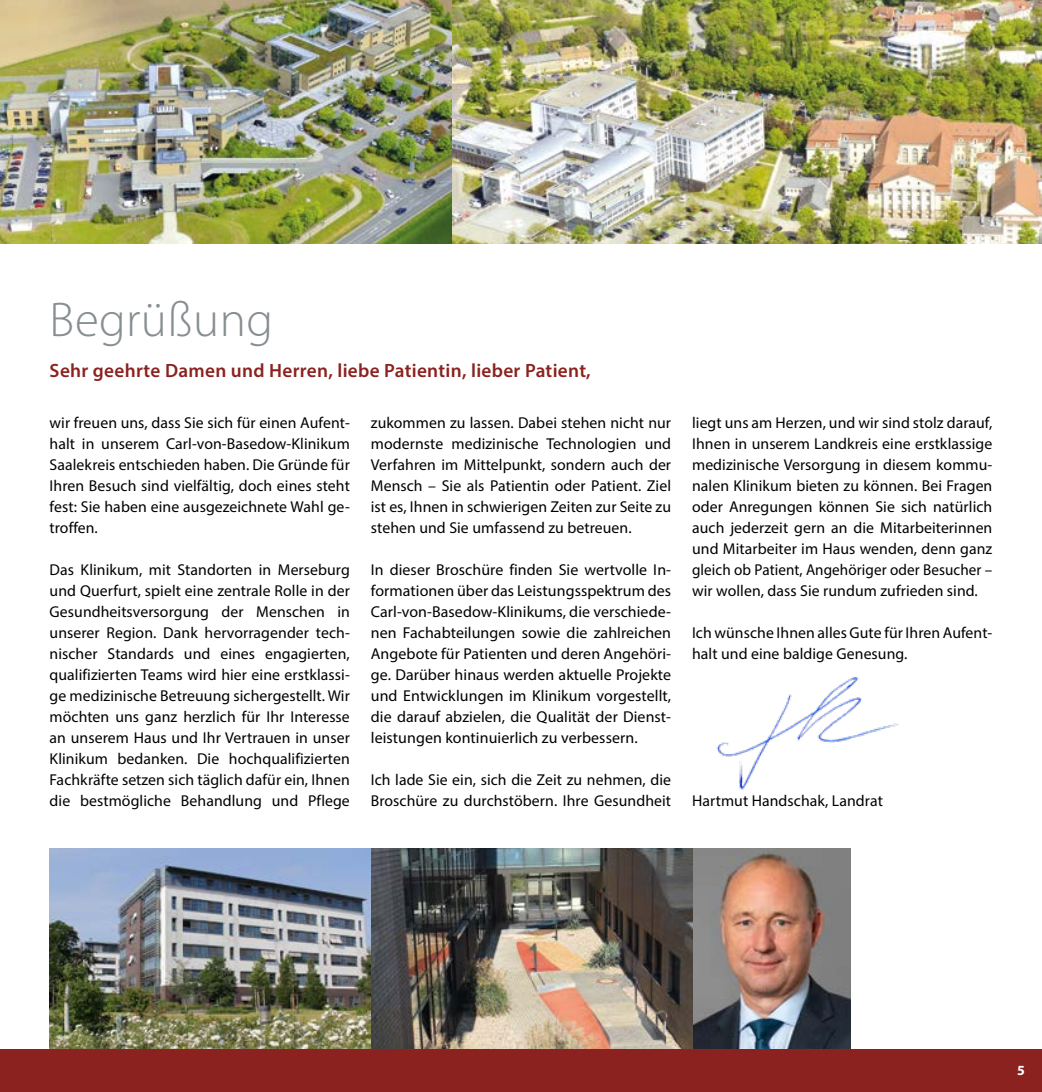
<style>
.page{position:relative;width:1042px;height:1092px;background:#fff}
.page>*{position:absolute;margin:0;border:0;box-sizing:border-box;transform-origin:0 0}
.t1{font:300 49px "Myriad Pro";letter-spacing:.01em;color:#878e91}
.t2{font:600 19.25px "Myriad Pro";letter-spacing:.015em;color:#8b221f}
.t3{font:15.75px/21px "Myriad Pro";letter-spacing:.005em;color:#000;text-align:justify}
.t4{font:700 14px "Myriad Pro";color:#fff}
</style>
<div class="page">
<img style="left:692px;top:848px;width:159px;height:201px">
<img style="left:371px;top:848px;width:321px;height:201px">
<img style="left:50px;top:848px;width:321px;height:201px">
<div style="left:0;top:1049px;width:1042px;height:42px;background:#8b221f"></div>
<img style="left:716px;top:677px;width:183px;height:113px">
<img style="left:0;top:0;width:453px;height:243px">
<img style="left:453px;top:0;width:589px;height:243px">
<h1 class="t1" style="left:50px;top:290px;width:225px">Begrüßung</h1>
<p class="t2" style="left:50px;top:358px;width:543px">Sehr geehrte Damen und Herren, liebe Patientin, lieber Patient,</p>
<p class="t3" style="left:50px;top:412px;width:302px">wir freuen uns, dass Sie sich für einen Aufent&shy;halt in unserem Carl-von-Basedow-Klinikum Saalekreis entschieden haben. Die Gründe für Ihren Besuch sind vielfältig, doch eines steht fest: Sie haben eine ausgezeichnete Wahl ge&shy;troffen.</p>
<p class="t3" style="left:50px;top:559px;width:302px">Das Klinikum, mit Standorten in Merseburg und Querfurt, spielt eine zentrale Rolle in der Gesundheitsversorgung der Menschen in unserer Region. Dank hervorragender tech&shy;nischer Standards und eines engagierten, qualifizierten Teams wird hier eine erstklassi&shy;ge medizinische Betreuung sichergestellt. Wir möchten uns ganz herzlich für Ihr Interesse an unserem Haus und Ihr Vertrauen in unser Klinikum bedanken. Die hochqualifizierten Fachkräfte setzen sich täglich dafür ein, Ihnen die bestmögliche Behandlung und Pflege</p>
<p class="t3" style="left:371px;top:411px;width:302px">zukommen zu lassen. Dabei stehen nicht nur modernste medizinische Technologien und Verfahren im Mittelpunkt, sondern auch der Mensch – Sie als Patientin oder Patient. Ziel ist es, Ihnen in schwierigen Zeiten zur Seite zu stehen und Sie umfassend zu betreuen.</p>
<p class="t3" style="left:371px;top:559px;width:302px">In dieser Broschüre finden Sie wertvolle In&shy;formationen über das Leistungsspektrum des Carl-von-Basedow-Klinikums, die verschiede&shy;nen Fachabteilungen sowie die zahlreichen Angebote für Patienten und deren Angehöri&shy;ge. Darüber hinaus werden aktuelle Projekte und Entwicklungen im Klinikum vorgestellt, die darauf abzielen, die Qualität der Dienst&shy;leistungen kontinuierlich zu verbessern.</p>
<p class="t3" style="left:371px;top:769px;width:302px">Ich lade Sie ein, sich die Zeit zu nehmen, die<br>Broschüre zu durchstöbern. Ihre Gesundheit</p>
<p class="t3" style="left:692px;top:412px;width:302px">liegt uns am Herzen, und wir sind stolz darauf, Ihnen in unserem Landkreis eine erstklassige medizinische Versorgung in diesem kommu&shy;nalen Klinikum bieten zu können. Bei Fragen oder Anregungen können Sie sich natürlich auch jederzeit gern an die Mitarbeiterinnen und Mitarbeiter im Haus wenden, denn ganz gleich ob Patient, Angehöriger oder Besucher – wir wollen, dass Sie rundum zufrieden sind.</p>
<p class="t3" style="left:692px;top:622px;width:302px">Ich wünsche Ihnen alles Gute für Ihren Aufent&shy;halt und eine baldige Genesung.</p>
<p class="t3" style="left:692px;top:790px;width:192px">Hartmut Handschak, Landrat</p>
<p class="t4" style="left:1017px;top:1061px;width:9px">5</p>
</div>
